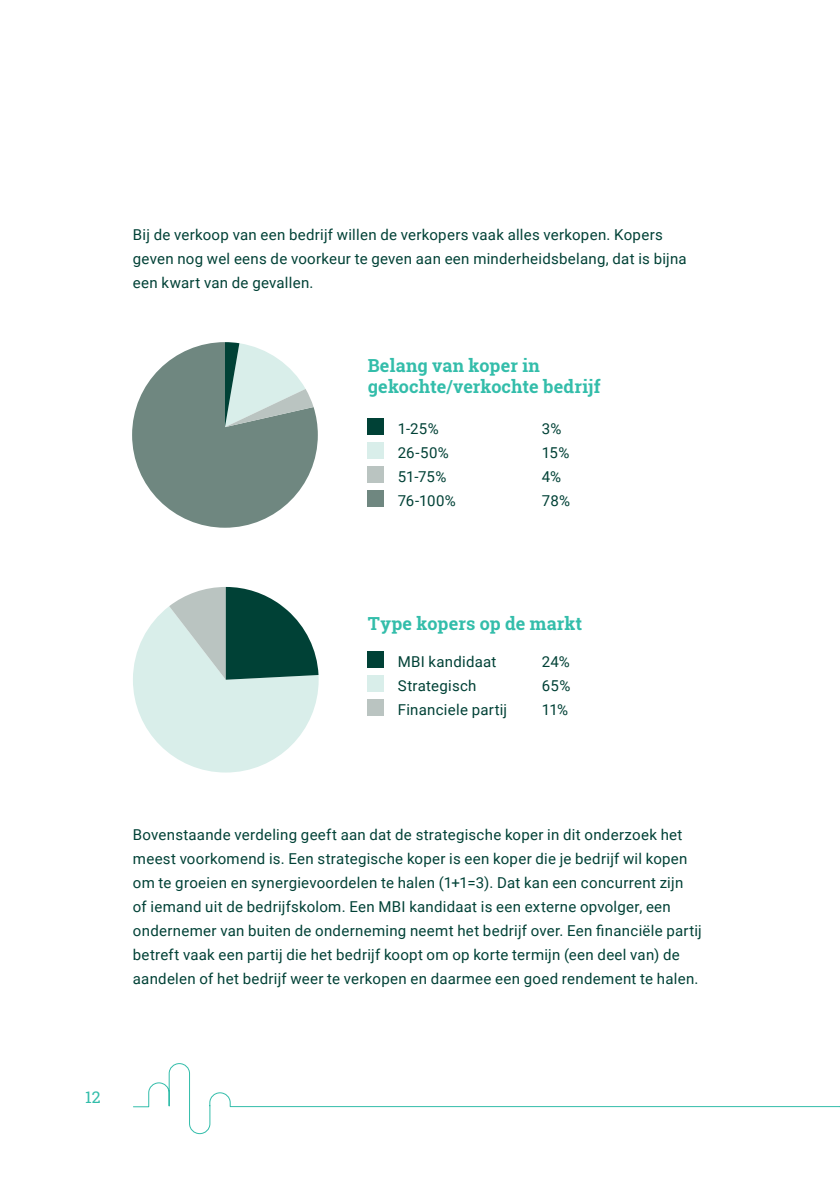
<style>
.page{position:relative;width:840px;height:1191px;background:#fff}
.page>*{position:absolute;margin:0;border:0;box-sizing:border-box;transform-origin:0 0}
.t1{font:700 18px/21.6px "Roboto Slab";letter-spacing:.005em;color:#33bdaa}
.t2{font:16px "Roboto Slab";color:#33bdaa}
.t3{font:15px/24px "Roboto";letter-spacing:.02em;color:#004136}
</style>
<div class="page">
<svg style="left:133px;top:1063px;width:706px;height:71px"></svg>
<svg style="left:132px;top:342px;width:185px;height:186px"></svg>
<svg style="left:133px;top:587px;width:185px;height:185px"></svg>
<div style="left:367px;top:418px;width:17px;height:16px;background:#004136"></div>
<div style="left:367px;top:442px;width:17px;height:17px;background:#d9eeea"></div>
<div style="left:367px;top:466px;width:17px;height:17px;background:#bac4c1"></div>
<div style="left:367px;top:490px;width:17px;height:17px;background:#6f8780"></div>
<div style="left:367px;top:651px;width:17px;height:16px;background:#004136"></div>
<div style="left:367px;top:675px;width:17px;height:17px;background:#d9eeea"></div>
<div style="left:367px;top:699px;width:17px;height:17px;background:#bac4c1"></div>
<p class="t3" style="left:133px;top:222px;width:555px">Bij de verkoop van een bedrijf willen de verkopers vaak alles verkopen. Kopers geven nog wel eens de voorkeur te geven aan een minderheidsbelang, dat is bijna een kwart van de gevallen.</p>
<p class="t1" style="left:367px;top:354px;width:234px">Belang van koper in gekochte/verkochte bedrijf</p>
<p class="t3" style="left:397px;top:415px;width:42px">1-25%</p>
<p class="t3" style="left:541px;top:415px;width:21px">3%</p>
<p class="t3" style="left:397px;top:439px;width:53px">26-50%</p>
<p class="t3" style="left:541px;top:439px;width:29px">15%</p>
<p class="t3" style="left:397px;top:463px;width:50px">51-75%</p>
<p class="t3" style="left:541px;top:463px;width:21px">4%</p>
<p class="t3" style="left:397px;top:487px;width:60px">76-100%</p>
<p class="t3" style="left:541px;top:487px;width:30px">78%</p>
<p class="t1" style="left:367px;top:612px;width:216px">Type kopers op de markt</p>
<p class="t3" style="left:397px;top:649px;width:100px">MBI kandidaat</p>
<p class="t3" style="left:541px;top:649px;width:29px">24%</p>
<p class="t3" style="left:397px;top:673px;width:80px">Strategisch</p>
<p class="t3" style="left:541px;top:673px;width:30px">65%</p>
<p class="t3" style="left:397px;top:697px;width:111px">Financiele partij</p>
<p class="t3" style="left:541px;top:697px;width:28px">11%</p>
<p class="t3" style="left:133px;top:822px;width:570px">Bovenstaande verdeling geeft aan dat de strategische koper in dit onderzoek het meest voorkomend is. Een strategische koper is een koper die je bedrijf wil kopen om te groeien en synergievoordelen te halen (1+1=3). Dat kan een concurrent zijn<br>of iemand uit de bedrijfskolom. Een MBI kandidaat is een externe opvolger, een ondernemer van buiten de onderneming neemt het bedrijf over. Een financiële partij betreft vaak een partij die het bedrijf koopt om op korte termijn (een deel van) de aandelen of het bedrijf weer te verkopen en daarmee een goed rendement te halen.</p>
<p class="t2" style="left:85px;top:1086px;width:17px">12</p>
</div>
